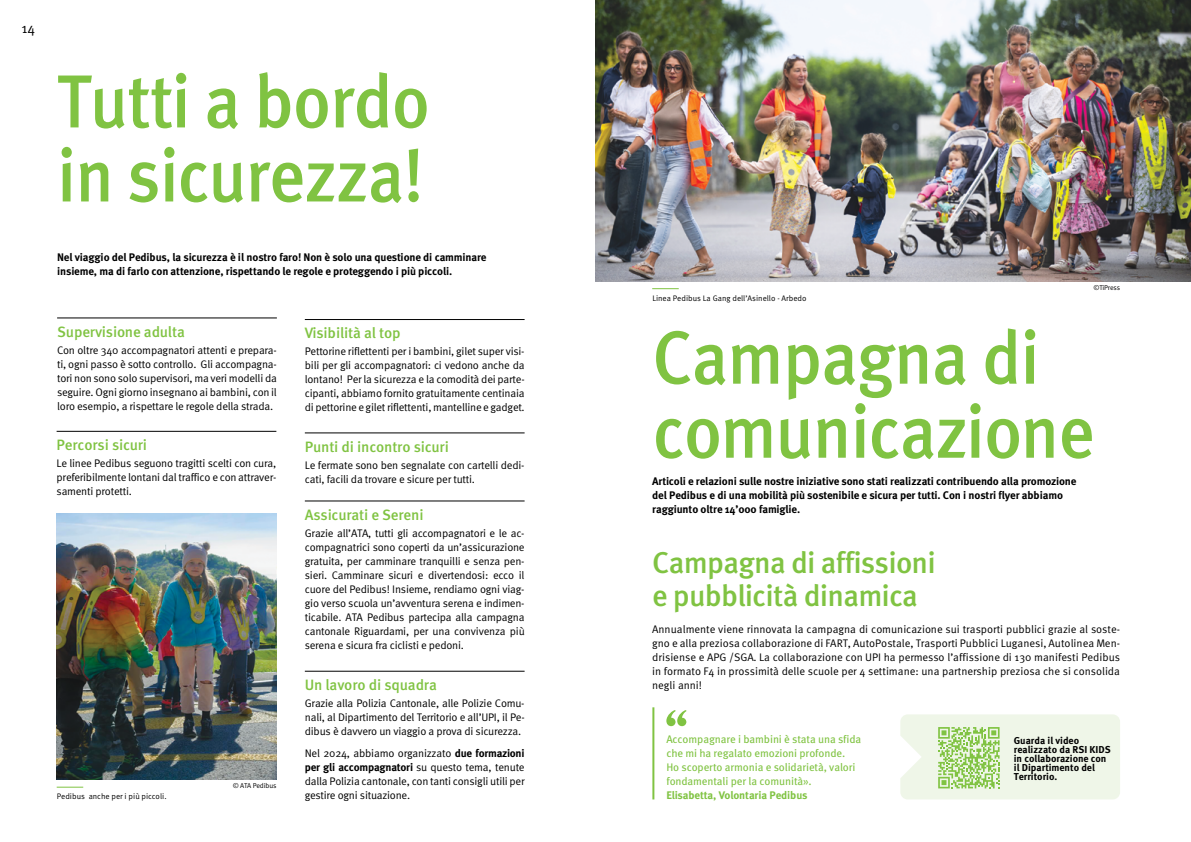
<style>
.page{position:relative;width:1191px;height:842px;background:#fff}
.page>*{position:absolute;margin:0;border:0;box-sizing:border-box;transform-origin:0 0}
.t1{font:500 75px/74px "FF Meta Pro";letter-spacing:-.02em;color:#80c342;scale:.94 1}
.t2{font:500 30px/33px "FF Meta Pro";letter-spacing:-.025em;color:#80c342}
.t3{font:500 15px "FF Meta Pro";letter-spacing:-.01em;color:#80c342}
.t4{font:14px "FF Meta Pro";color:#000}
.t5{font:11px/14px "FF Meta Pro";letter-spacing:-.02em;color:#000;text-align:justify}
.t6{font:700 11px/14px "FF Meta Pro";letter-spacing:-.01em;color:#000}
.t7{font:11px/14px "FF Meta Pro";letter-spacing:-.01em;color:#80c342}
.t8{font:700 11px "FF Meta Pro";letter-spacing:-.01em;color:#80c342}
.t9{font:700 10px/9px "FF Meta Pro";color:#000}
.t10{font:8px "FF Meta Pro";color:#000}
.t11{font:7px "FF Meta Pro";letter-spacing:-.02em;color:#000}
.s1{font-weight:700}
</style>
<div class="page">
<img style="left:595px;top:0;width:596px;height:281px">
<img style="left:57px;top:513px;width:219px;height:266px">
<hr style="left:57px;top:318px;width:220px;height:1px;background:#000">
<hr style="left:305px;top:671px;width:219px;height:1px;background:#000">
<hr style="left:305px;top:501px;width:219px;height:1px;background:#000">
<hr style="left:57px;top:431px;width:219px;height:1px;background:#000">
<hr style="left:305px;top:319px;width:219px;height:1px;background:#000">
<hr style="left:305px;top:432px;width:219px;height:1px;background:#000">
<hr style="left:652px;top:707px;width:2px;height:92px;background:#80c342">
<svg style="left:666px;top:710px;width:20px;height:16px"></svg>
<svg style="left:57px;top:787px;width:26px;height:1px"></svg>
<svg style="left:900px;top:714px;width:220px;height:85px"></svg>
<svg style="left:652px;top:288px;width:26px;height:1px"></svg>
<p class="t4" style="left:21px;top:18px;width:15px">14</p>
<h1 class="t1" style="left:57px;top:60px;width:399px">Tutti a bordo in sicurezza!</h1>
<p class="t6" style="left:57px;top:249px;width:431px">Nel viaggio del Pedibus, la sicurezza è il nostro faro! Non è solo una questione di camminare insieme, ma di farlo con attenzione, rispettando le regole e proteggendo i più piccoli.</p>
<p class="t10" style="left:652px;top:292px;width:156px">Linea Pedibus La Gang dell’Asinello - Arbedo</p>
<p class="t11" style="left:1093px;top:282px;width:28px">©TiPress</p>
<h3 class="t3" style="left:57px;top:320px;width:129px">Supervisione adulta</h3>
<p class="t5" style="left:57px;top:342px;width:221px">Con oltre 340 accompagnatori attenti e prepara&shy;ti, ogni passo è sotto controllo. Gli accompagna&shy;tori non sono solo supervisori, ma veri modelli da seguire. Ogni giorno insegnano ai bambini, con il loro esempio, a rispettare le regole della strada.</p>
<h3 class="t3" style="left:305px;top:322px;width:97px">Visibilità al top</h3>
<p class="t5" style="left:305px;top:344px;width:221px">Pettorine riflettenti per i bambini, gilet super visi&shy;bili per gli accompagnatori: ci vedono anche da lontano! Per la sicurezza e la comodità dei parte&shy;cipanti, abbiamo fornito gratuitamente centinaia di pettorine e gilet riflettenti, mantelline e gadget.</p>
<h3 class="t3" style="left:305px;top:435px;width:146px">Punti di incontro sicuri</h3>
<p class="t5" style="left:305px;top:457px;width:221px">Le fermate sono ben segnalate con cartelli dedi&shy;cati, facili da trovare e sicure per tutti.</p>
<h1 class="t1" style="left:652px;top:316px;width:472px">Campagna di comunicazione</h1>
<p class="t6" style="left:652px;top:474px;width:426px">Articoli e relazioni sulle nostre iniziative sono stati realizzati contribuendo alla promozione del Pedibus e di una mobilità più sostenibile e sicura per tutti. Con i nostri flyer abbiamo raggiunto oltre 14’000 famiglie.</p>
<h2 class="t2" style="left:652px;top:545px;width:285px">Campagna di affissioni e pubblicità dinamica</h2>
<p class="t5" style="left:652px;top:621px;width:469px">Annualmente viene rinnovata la campagna di comunicazione sui trasporti pubblici grazie al soste&shy;gno e alla preziosa collaborazione di FART, AutoPostale, Trasporti Pubblici Luganesi, Autolinea Men&shy;drisiense e APG /SGA. La collaborazione con UPI ha permesso l’affissione di 130 manifesti Pedibus in formato F4 in prossimità delle scuole per 4 settimane: una partnership preziosa che si consolida negli anni!</p>
<h3 class="t3" style="left:57px;top:433px;width:92px">Percorsi sicuri</h3>
<p class="t5" style="left:57px;top:455px;width:221px">Le linee Pedibus seguono tragitti scelti con cura, preferibilmente lontani dal traffico e con attraver&shy;samenti protetti.</p>
<h3 class="t3" style="left:305px;top:503px;width:120px">Assicurati e Sereni</h3>
<p class="t5" style="left:305px;top:525px;width:221px">Grazie all’ATA, tutti gli accompagnatori e le ac&shy;compagnatrici sono coperti da un’assicurazione gratuita, per camminare tranquilli e senza pen&shy;sieri. Camminare sicuri e divertendosi: ecco il cuore del Pedibus! Insieme, rendiamo ogni viag&shy;gio verso scuola un’avventura serena e indimen&shy;ticabile. ATA Pedibus partecipa alla campagna cantonale Riguardami, per una convivenza più serena e sicura fra ciclisti e pedoni.</p>
<h3 class="t3" style="left:305px;top:673px;width:134px">Un lavoro di squadra</h3>
<p class="t5" style="left:305px;top:695px;width:221px">Grazie alla Polizia Cantonale, alle Polizie Comu&shy;nali, al Dipartimento del Territorio e all’UPI, il Pe&shy;dibus è davvero un viaggio a prova di sicurezza.</p>
<p class="t5" style="left:305px;top:746px;width:221px">Nel 2024, abbiamo organizzato <span class="s1">due formazioni per gli accompagnatori</span> su questo tema, tenute dalla Polizia cantonale, con tanti consigli utili per gestire ogni situazione.</p>
<p class="t7" style="left:666px;top:732px;width:196px">Accompagnare i bambini è stata una sfida che mi ha regalato emozioni profonde.<br>Ho scoperto armonia e solidarietà, valori fondamentali per la comunità».</p>
<p class="t9" style="left:1013px;top:735px;width:98px">Guarda il video realizzato da RSI KIDS in collaborazione con il Dipartimento del<br>Territorio.</p>
<p class="t11" style="left:233px;top:780px;width:45px">© ATA Pedibus</p>
<p class="t10" style="left:57px;top:791px;width:111px">Pedibus anche per i più piccoli.</p>
<p class="t8" style="left:666px;top:787px;width:143px">Elisabetta, Volontaria Pedibus</p>
</div>
